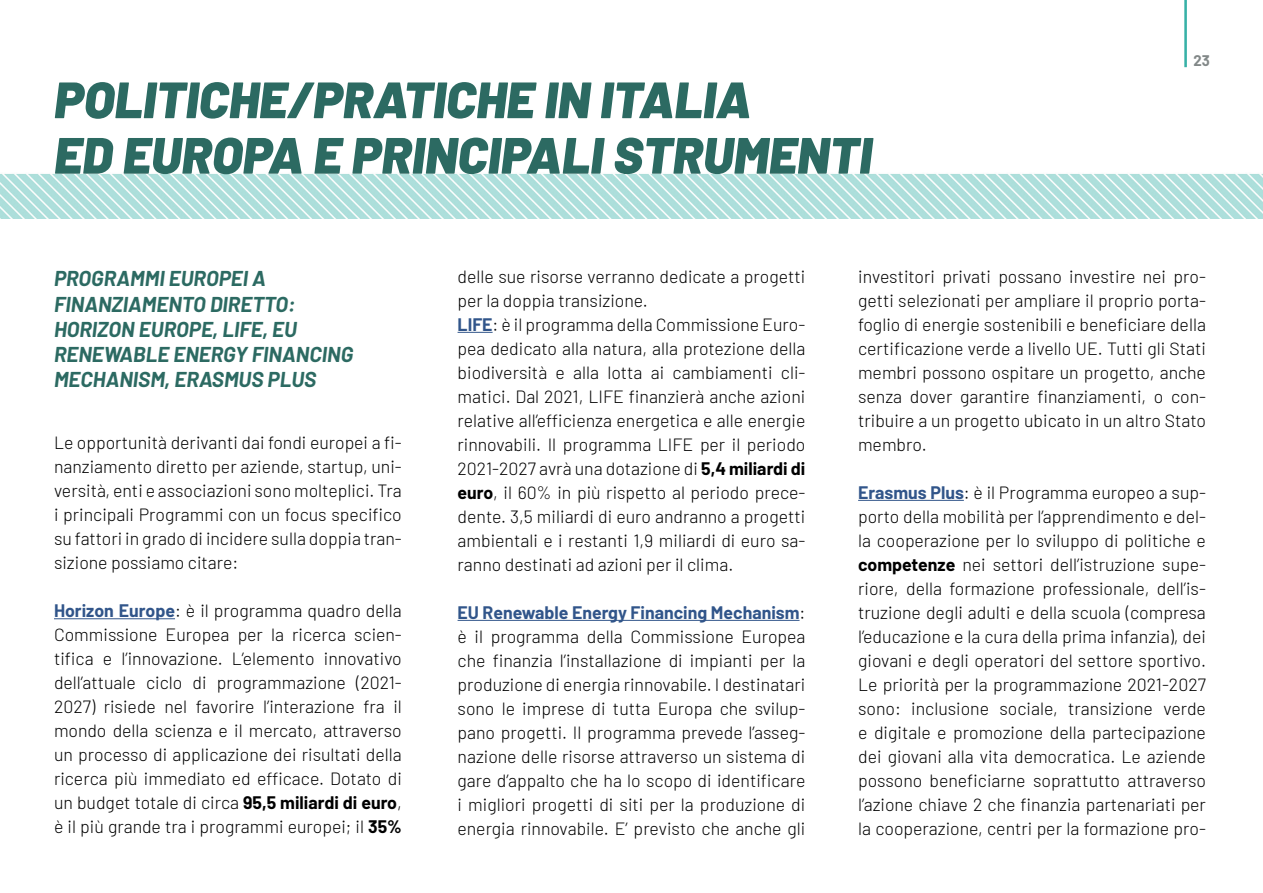
<style>
.page{position:relative;width:1263px;height:893px;background:#fff}
.page>*{position:absolute;margin:0;border:0;box-sizing:border-box;transform-origin:0 0}
.t1{font:italic 900 51px/55.5px "Barlow";color:#2c6a62}
.t2{font:italic 700 21px/25.2px "Barlow";color:#2c6a62}
.t3{font:300 17.7px/24px "Barlow";color:#000;text-align:justify}
.t4{font:700 15px "Barlow";color:#828888}
.s1{font-weight:700;color:#31558a}
.s2{font-weight:700}
</style>
<div class="page">
<div style="left:1184px;top:0;width:3px;height:67px;border:2px solid #37b1a7"></div>
<img style="left:0;top:173px;width:1263px;height:46px">
<hr style="left:54px;top:618px;width:121px;height:1px;background:#31558a">
<hr style="left:458px;top:332px;width:35px;height:1px;background:#31558a">
<hr style="left:458px;top:620px;width:341px;height:1px;background:#31558a">
<hr style="left:858px;top:500px;width:106px;height:1px;background:#31558a">
<h1 class="t1" style="left:54px;top:68px;width:819px">POLITICHE/PRATICHE IN ITALIA<br>ED EUROPA E PRINCIPALI STRUMENTI</h1>
<p class="t4" style="left:1193px;top:50px;width:18px">23</p>
<p class="t2" style="left:54px;top:264px;width:301px">PROGRAMMI EUROPEI A<br>FINANZIAMENTO DIRETTO:<br>HORIZON EUROPE, LIFE, EU<br>RENEWABLE ENERGY FINANCING<br>MECHANISM, ERASMUS PLUS</p>
<p class="t3" style="left:54px;top:430px;width:349px">Le opportunità derivanti dai fondi europei a fi&shy;nanziamento diretto per aziende, startup, uni&shy;versità, enti e associazioni sono molteplici. Tra i principali Programmi con un focus specifico su fattori in grado di incidere sulla doppia tran&shy;sizione possiamo citare:</p>
<p class="t3" style="left:54px;top:598px;width:349px"><span class="s1">Horizon Europe</span>: è il programma quadro della Commissione Europea per la ricerca scien&shy;tifica e l’innovazione. L’elemento innovativo dell’attuale ciclo di programmazione (2021- 2027) risiede nel favorire l’interazione fra il mondo della scienza e il mercato, attraverso un processo di applicazione dei risultati della ricerca più immediato ed efficace. Dotato di un budget totale di circa <span class="s2">95,5 miliardi di euro</span>, è il più grande tra i programmi europei; il <span class="s2">35%</span></p>
<p class="t3" style="left:458px;top:263px;width:349px;text-align:left">delle sue risorse verranno dedicate a progetti per la doppia transizione.<br><span class="s1">LIFE</span>: è il programma della Commissione Euro&shy;pea dedicato alla natura, alla protezione della biodiversità e alla lotta ai cambiamenti cli&shy;matici. Dal 2021, LIFE finanzierà anche azioni relative all’efficienza energetica e alle energie rinnovabili. Il programma LIFE per il periodo 2021-2027 avrà una dotazione di <span class="s2">5,4 miliardi di euro</span>, il 60% in più rispetto al periodo prece&shy;dente. 3,5 miliardi di euro andranno a progetti ambientali e i restanti 1,9 miliardi di euro sa&shy;ranno destinati ad azioni per il clima.</p>
<p class="t3" style="left:458px;top:599px;width:349px"><span class="s1">EU Renewable Energy Financing Mechanism</span>: è il programma della Commissione Europea che finanzia l’installazione di impianti per la produzione di energia rinnovabile. I destinatari sono le imprese di tutta Europa che svilup&shy;pano progetti. Il programma prevede l’asseg&shy;nazione delle risorse attraverso un sistema di gare d’appalto che ha lo scopo di identificare i migliori progetti di siti per la produzione di energia rinnovabile. E’ previsto che anche gli</p>
<p class="t3" style="left:858px;top:263px;width:349px">investitori privati possano investire nei pro&shy;getti selezionati per ampliare il proprio porta&shy;foglio di energie sostenibili e beneficiare della certificazione verde a livello UE. Tutti gli Stati membri possono ospitare un progetto, anche senza dover garantire finanziamenti, o con&shy;tribuire a un progetto ubicato in un altro Stato membro.</p>
<p class="t3" style="left:858px;top:479px;width:349px"><span class="s1">Erasmus Plus</span>: è il Programma europeo a sup&shy;porto della mobilità per l’apprendimento e del&shy;la cooperazione per lo sviluppo di politiche e <span class="s2">competenze</span> nei settori dell’istruzione supe&shy;riore, della formazione professionale, dell’is&shy;truzione degli adulti e della scuola (compresa l’educazione e la cura della prima infanzia), dei giovani e degli operatori del settore sportivo.<br>Le priorità per la programmazione 2021-2027 sono: inclusione sociale, transizione verde e digitale e promozione della partecipazione dei giovani alla vita democratica. Le aziende possono beneficiarne soprattutto attraverso l’azione chiave 2 che finanzia partenariati per la cooperazione, centri per la formazione pro-</p>
</div>
